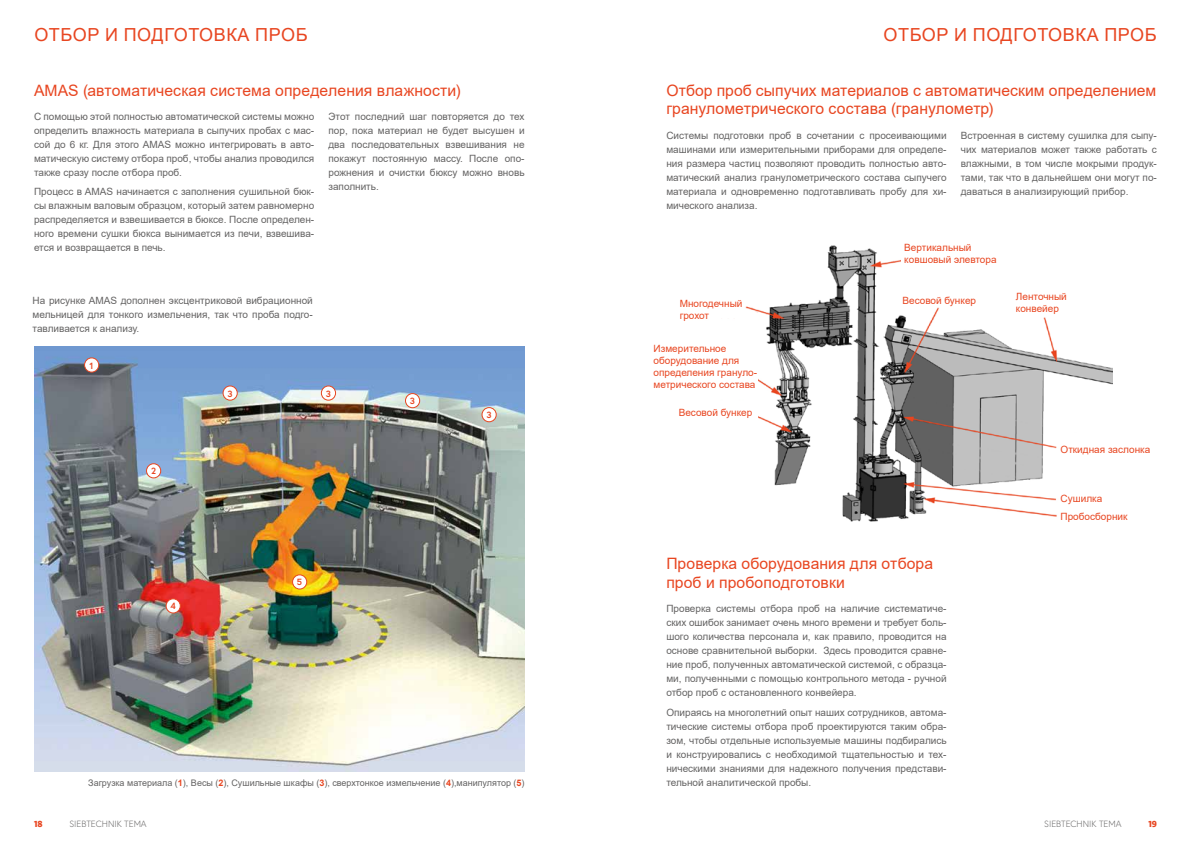
<style>
.page{position:relative;width:1191px;height:842px;background:#fff}
.page>*{position:absolute;margin:0;border:0;box-sizing:border-box;transform-origin:0 0}
.t1{font:18px "Arial";letter-spacing:.035em;color:#e84621}
.t2{font:15.7px/18.8px "Arial";letter-spacing:.005em;color:#e84621}
.t3{font:10px/14px "Arial";color:#646363;text-align:justify}
.t4{font:10px/12px "Arial";color:#e84621}
.t5{font:9px "Arial";color:#646363}
.t6{font:300 9px "Europa";color:#646363}
.t7{font:700 9px "Europa";color:#e84621}
.t8{font:700 9px "Ingra";color:#e84621}
.s1{font-weight:700;color:#e84621}
</style>
<div class="page">
<img style="left:746px;top:245px;width:366px;height:277px">
<img style="left:34px;top:347px;width:490px;height:425px">
<div style="left:85px;top:358px;width:14px;height:14px;background:#fff;border-radius:50%"></div>
<div style="left:84px;top:357px;width:15px;height:16px;border:1px solid #e84621;border-radius:50%"></div>
<div style="left:146px;top:464px;width:15px;height:14px;background:#fff;border-radius:50%"></div>
<div style="left:146px;top:463px;width:15px;height:15px;border:1px solid #e84621;border-radius:50%"></div>
<div style="left:321px;top:386px;width:14px;height:14px;background:#fff;border-radius:50%"></div>
<div style="left:321px;top:385px;width:15px;height:16px;border:1px solid #e84621;border-radius:50%"></div>
<div style="left:405px;top:394px;width:15px;height:14px;background:#fff;border-radius:50%"></div>
<div style="left:405px;top:393px;width:15px;height:15px;border:1px solid #e84621;border-radius:50%"></div>
<div style="left:482px;top:408px;width:14px;height:14px;background:#fff;border-radius:50%"></div>
<div style="left:481px;top:407px;width:16px;height:15px;border:1px solid #e84621;border-radius:50%"></div>
<div style="left:166px;top:599px;width:14px;height:14px;background:#fff;border-radius:50%"></div>
<div style="left:166px;top:598px;width:15px;height:15px;border:1px solid #e84621;border-radius:50%"></div>
<div style="left:292px;top:575px;width:15px;height:14px;background:#fff;border-radius:50%"></div>
<div style="left:292px;top:574px;width:15px;height:15px;border:1px solid #e84621;border-radius:50%"></div>
<div style="left:223px;top:386px;width:14px;height:14px;background:#fff;border-radius:50%"></div>
<div style="left:222px;top:385px;width:16px;height:16px;border:1px solid #e84621;border-radius:50%"></div>
<div style="left:678px;top:401px;width:79px;height:23px;background:#fff"></div>
<div style="left:901px;top:239px;width:121px;height:28px;background:#fff"></div>
<div style="left:901px;top:293px;width:76px;height:14px;background:#fff"></div>
<div style="left:1013px;top:289px;width:62px;height:27px;background:#fff"></div>
<div style="left:1060px;top:491px;width:97px;height:14px;background:#fff"></div>
<div style="left:1060px;top:510px;width:97px;height:14px;background:#fff"></div>
<div style="left:1060px;top:433px;width:97px;height:32px;background:#fff"></div>
<div style="left:684px;top:344px;width:76px;height:27px;background:#fff"></div>
<div style="left:653px;top:344px;width:105px;height:50px;background:#fff"></div>
<svg style="left:745px;top:307px;width:15px;height:20px"></svg>
<h1 class="t1" style="left:34px;top:22px;width:275px">ОТБОР И ПОДГОТОВКА ПРОБ</h1>
<h1 class="t1" style="left:883px;top:22px;width:275px">ОТБОР И ПОДГОТОВКА ПРОБ</h1>
<h2 class="t2" style="left:34px;top:81px;width:428px">AMAS (автоматическая система определения влажности)</h2>
<h2 class="t2" style="left:666px;top:81px;width:491px">Отбор проб сыпучих материалов с автоматическим определением гранулометрического состава (гранулометр)</h2>
<p class="t3" style="left:34px;top:109px;width:282px">С помощью этой полностью автоматической системы можно определить влажность материала в сыпучих пробах с мас&shy;сой до 6 кг. Для этого AMAS можно интегрировать в авто&shy;матическую систему отбора проб, чтобы анализ проводился также сразу после отбора проб.</p>
<p class="t3" style="left:34px;top:185px;width:282px">Процесс в AMAS начинается с заполнения сушильной бюк&shy;сы влажным валовым образцом, который затем равномерно распределяется и взвешивается в бюксе. После определен&shy;ного времени сушки бюкса вынимается из печи, взвешива&shy;ется и возвращается в печь.</p>
<p class="t3" style="left:328px;top:109px;width:198px">Этот последний шаг повторяется до тех пор, пока материал не будет высушен и два последовательных взвешивания не покажут постоянную массу. После опо&shy;рожнения и очистки бюксу можно вновь заполнить.</p>
<p class="t3" style="left:666px;top:129px;width:282px">Системы подготовки проб в сочетании с просеивающими машинами или измерительными приборами для определе&shy;ния размера частиц позволяют проводить полностью авто&shy;матический анализ гранулометрического состава сыпучего материала и одновременно подготавливать пробу для хи&shy;мического анализа.</p>
<p class="t3" style="left:960px;top:129px;width:198px">Встроенная в систему сушилка для сыпу&shy;чих материалов может также работать с влажными, в том числе мокрыми продук&shy;тами, так что в дальнейшем они могут по&shy;даваться в анализирующий прибор.</p>
<p class="t4" style="left:904px;top:241px;width:94px">Вертикальный ковшовый элевтора</p>
<p class="t4" style="left:902px;top:294px;width:75px">Весовой бункер</p>
<p class="t4" style="left:1016px;top:291px;width:52px">Ленточный конвейер</p>
<p class="t3" style="left:33px;top:294px;width:282px">На рисунке AMAS дополнен эксцентриковой вибрационной мельницей для тонкого измельчения, так что проба подго&shy;тавливается к анализу.</p>
<p class="t4" style="left:679px;top:298px;width:64px">Многодечный грохот</p>
<p class="t7" style="left:90px;top:359px;width:5px">1</p>
<p class="t7" style="left:151px;top:465px;width:6px">2</p>
<p class="t7" style="left:170px;top:600px;width:7px">4</p>
<p class="t7" style="left:227px;top:387px;width:7px">3</p>
<p class="t7" style="left:326px;top:387px;width:7px">3</p>
<p class="t7" style="left:297px;top:576px;width:7px">5</p>
<p class="t7" style="left:410px;top:395px;width:7px">3</p>
<p class="t7" style="left:486px;top:409px;width:7px">3</p>
<p class="t5" style="left:88px;top:776px;width:438px">Загрузка материала (<span class="s1">1</span>), Весы (<span class="s1">2</span>), Сушильные шкафы (<span class="s1">3</span>), сверхтонкое измельчение (<span class="s1">4</span>),манипулятор (<span class="s1">5</span>)</p>
<p class="t4" style="left:653px;top:342px;width:105px">Измерительное оборудование для определения грануло&shy;метрического состава</p>
<p class="t4" style="left:678px;top:407px;width:75px">Весовой бункер</p>
<h2 class="t2" style="left:666px;top:554px;width:268px">Проверка оборудования для отбора проб и пробоподготовки</h2>
<p class="t3" style="left:666px;top:602px;width:282px">Проверка системы отбора проб на наличие систематиче&shy;ских ошибок занимает очень много времени и требует боль&shy;шого количества персонала и, как правило, проводится на основе сравнительной выборки. Здесь проводится сравне&shy;ние проб, полученных автоматической системой, с образца&shy;ми, полученными с помощью контрольного метода - ручной отбор проб с остановленного конвейера.</p>
<p class="t3" style="left:666px;top:705px;width:282px">Опираясь на многолетний опыт наших сотрудников, автома&shy;тические системы отбора проб проектируются таким обра&shy;зом, чтобы отдельные используемые машины подбирались и конструировались с необходимой тщательностью и тех&shy;ническими знаниями для надежного получения представи&shy;тельной аналитической пробы.</p>
<p class="t4" style="left:1060px;top:443px;width:91px">Откидная заслонка</p>
<p class="t4" style="left:1060px;top:489px;width:68px;line-height:18.7px">Сушилка<br>Пробосборник</p>
<p class="t8" style="left:34px;top:818px;width:10px">18</p>
<p class="t6" style="left:69px;top:818px;width:79px">SIEBTECHNIK TEMA</p>
<p class="t6" style="left:1044px;top:818px;width:79px">SIEBTECHNIK TEMA</p>
<p class="t8" style="left:1148px;top:818px;width:10px">19</p>
</div>
